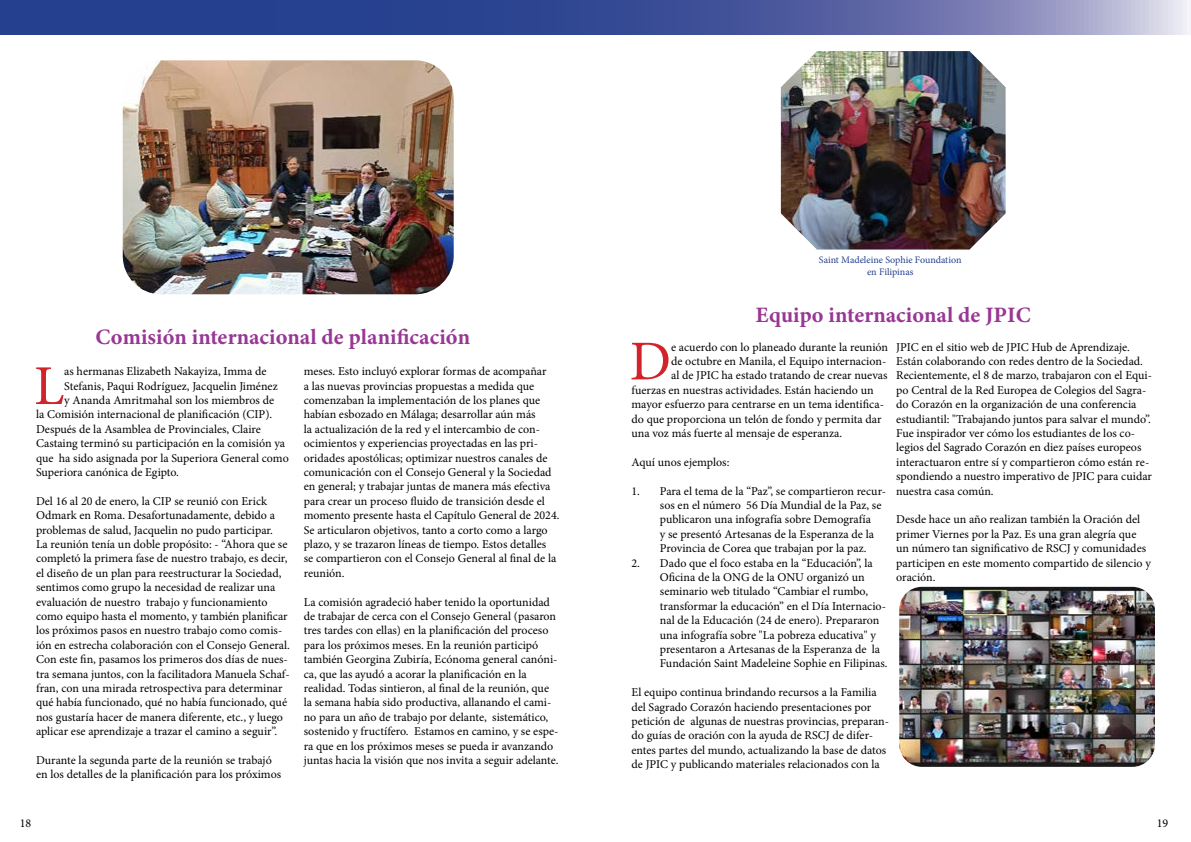
<style>
.page{position:relative;width:1191px;height:842px;background:#fff}
.page>*{position:absolute;margin:0;border:0;box-sizing:border-box;transform-origin:0 0}
.t1{font:56.3px "Minion Pro";color:#d2232a}
.t2{font:22px "Minion Variable Concept";color:#983794}
.t3{font:12px/14.4px "Minion Pro";color:#000}
.t4{font:10px/12px "Minion Pro";color:#25408f;text-align:center}
</style>
<div class="page">
<svg style="left:0;top:1px;width:1187px;height:34px;background:#4c5d9f"></svg>
<img style="left:123px;top:60px;width:331px;height:234px">
<img style="left:781px;top:51px;width:224px;height:199px">
<img style="left:899px;top:587px;width:256px;height:180px">
<h2 class="t2" style="left:95px;top:321px;width:376px">Comisión internacional de planificación</h2>
<h1 class="t1" style="left:34px;top:348px;width:32px">L</h1>
<p class="t3" style="left:64px;top:364px;width:204px">as hermanas Elizabeth Nakayiza, Imma de</p>
<p class="t3" style="left:64px;top:379px;width:215px">Stefanis, Paqui Rodríguez, Jacquelin Jiménez</p>
<p class="t3" style="left:64px;top:393px;width:211px">y Ananda Amritmahal son los miembros de</p>
<p class="t3" style="left:36px;top:407px;width:238px">la Comisión internacional de planificación (CIP).</p>
<p class="t3" style="left:36px;top:422px;width:226px">Después de la Asamblea de Provinciales, Claire</p>
<p class="t3" style="left:36px;top:436px;width:251px">Castaing terminó su participación en la comisión ya</p>
<p class="t3" style="left:36px;top:451px;width:254px">que ha sido asignada por la Superiora General como</p>
<p class="t3" style="left:36px;top:465px;width:144px">Superiora canónica de Egipto.</p>
<p class="t3" style="left:36px;top:494px;width:255px">Del 16 al 20 de enero, la CIP se reunió con Erick Odmark en Roma. Desafortunadamente, debido a problemas de salud, Jacquelin no pudo participar.<br>La reunión tenía un doble propósito: - “Ahora que se completó la primera fase de nuestro trabajo, es decir, el diseño de un plan para reestructurar la Sociedad, sentimos como grupo la necesidad de realizar una evaluación de nuestro trabajo y funcionamiento como equipo hasta el momento, y también planificar los próximos pasos en nuestro trabajo como comis&shy;ión en estrecha colaboración con el Consejo General.<br>Con este fin, pasamos los primeros dos días de nues&shy;tra semana juntos, con la facilitadora Manuela Schaf&shy;fran, con una mirada retrospectiva para determinar qué había funcionado, qué no había funcionado, qué nos gustaría hacer de manera diferente, etc., y luego aplicar ese aprendizaje a trazar el camino a seguir”.</p>
<p class="t3" style="left:36px;top:753px;width:247px">Durante la segunda parte de la reunión se trabajó en los detalles de la planificación para los próximos</p>
<p class="t3" style="left:304px;top:364px;width:257px">meses. Esto incluyó explorar formas de acompañar<br>a las nuevas provincias propuestas a medida que comenzaban la implementación de los planes que habían esbozado en Málaga; desarrollar aún más<br>la actualización de la red y el intercambio de con&shy;ocimientos y experiencias proyectadas en las pri&shy;oridades apostólicas; optimizar nuestros canales de comunicación con el Consejo General y la Sociedad en general; y trabajar juntas de manera más efectiva para crear un proceso fluido de transición desde el momento presente hasta el Capítulo General de 2024.<br>Se articularon objetivos, tanto a corto como a largo plazo, y se trazaron líneas de tiempo. Estos detalles<br>se compartieron con el Consejo General al final de la reunión.</p>
<p class="t3" style="left:304px;top:595px;width:256px">La comisión agradeció haber tenido la oportunidad de trabajar de cerca con el Consejo General (pasaron tres tardes con ellas) en la planificación del proceso para los próximos meses. En la reunión participó también Georgina Zubiría, Ecónoma general canóni&shy;ca, que las ayudó a acorar la planificación en la realidad. Todas sintieron, al final de la reunión, que la semana había sido productiva, allanando el cami&shy;no para un año de trabajo por delante, sistemático, sostenido y fructífero. Estamos en camino, y se espe&shy;ra que en los próximos meses se pueda ir avanzando juntas hacia la visión que nos invita a seguir adelante.</p>
<p class="t4" style="left:819px;top:254px;width:144px">Saint Madeleine Sophie Foundation en Filipinas</p>
<h2 class="t2" style="left:755px;top:299px;width:277px">Equipo internacional de JPIC</h2>
<h1 class="t1" style="left:629px;top:324px;width:43px">D</h1>
<p class="t3" style="left:671px;top:340px;width:219px">e acuerdo con lo planeado durante la reunión</p>
<p class="t3" style="left:896px;top:340px;width:257px">JPIC en el sitio web de JPIC Hub de Aprendizaje.<br>Están colaborando con redes dentro de la Sociedad.<br>Recientemente, el 8 de marzo, trabajaron con el Equi&shy;po Central de la Red Europea de Colegios del Sagra&shy;do Corazón en la organización de una conferencia estudiantil: "Trabajando juntos para salvar el mundo”.<br>Fue inspirador ver cómo los estudiantes de los co&shy;legios del Sagrado Corazón en diez países europeos interactuaron entre sí y compartieron cómo están re&shy;spondiendo a nuestro imperativo de JPIC para cuidar nuestra casa común.</p>
<p class="t3" style="left:896px;top:512px;width:256px">Desde hace un año realizan también la Oración del primer Viernes por la Paz. Es una gran alegría que un número tan significativo de RSCJ y comunidades participen en este momento compartido de silencio y oración.</p>
<p class="t3" style="left:671px;top:354px;width:217px">de octubre en Manila, el Equipo internacion-</p>
<p class="t3" style="left:671px;top:368px;width:218px">al de JPIC ha estado tratando de crear nuevas</p>
<p class="t3" style="left:631px;top:383px;width:244px">fuerzas en nuestras actividades. Están haciendo un</p>
<p class="t3" style="left:631px;top:397px;width:254px">mayor esfuerzo para centrarse en un tema identifica-</p>
<p class="t3" style="left:631px;top:412px;width:252px">do que proporciona un telón de fondo y permita dar</p>
<p class="t3" style="left:631px;top:426px;width:212px">una voz más fuerte al mensaje de esperanza.</p>
<p class="t3" style="left:631px;top:455px;width:99px">Aquí unos ejemplos:</p>
<p class="t3" style="left:660px;top:484px;width:228px;text-indent:-28px">1. Para el tema de la “Paz”, se compartieron recur&shy;sos en el número 56 Día Mundial de la Paz, se publicaron una infografía sobre Demografía<br>y se presentó Artesanas de la Esperanza de la Provincia de Corea que trabajan por la paz.</p>
<p class="t3" style="left:660px;top:556px;width:229px;text-indent:-28px">2. Dado que el foco estaba en la “Educación”, la Oficina de la ONG de la ONU organizó un seminario web titulado “Cambiar el rumbo, transformar la educación” en el Día Internacio&shy;nal de la Educación (24 de enero). Prepararon una infografía sobre "La pobreza educativa" y presentaron a Artesanas de la Esperanza de la Fundación Saint Madeleine Sophie en Filipinas.</p>
<p class="t3" style="left:631px;top:685px;width:259px">El equipo continua brindando recursos a la Familia del Sagrado Corazón haciendo presentaciones por petición de algunas de nuestras provincias, preparan&shy;do guías de oración con la ayuda de RSCJ de difer&shy;entes partes del mundo, actualizando la base de datos de JPIC y publicando materiales relacionados con la</p>
<p class="t3" style="left:20px;top:815px;width:13px">18</p>
<p class="t3" style="left:1156px;top:815px;width:13px">19</p>
</div>
